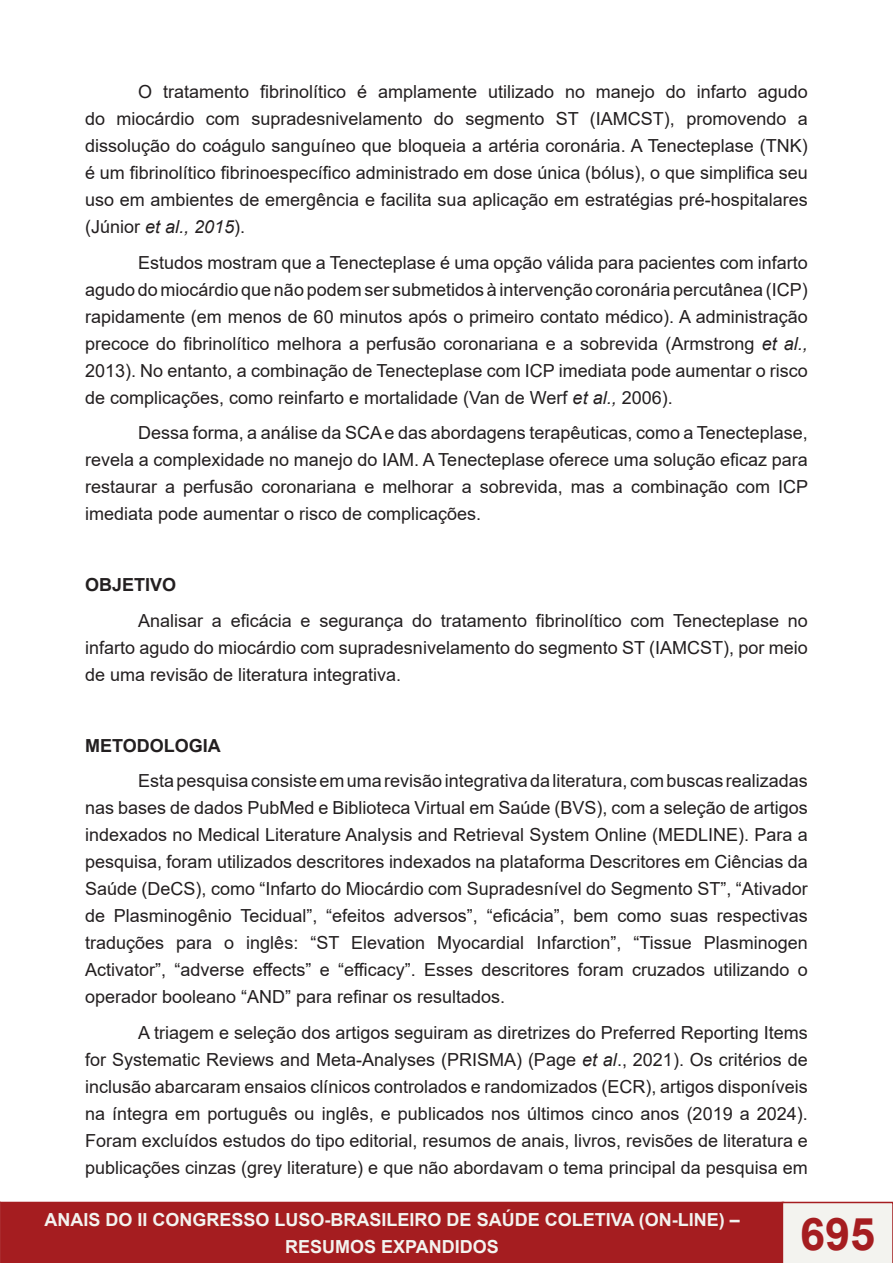
<style>
.page{position:relative;width:893px;height:1263px;background:#fff}
.page>*{position:absolute;margin:0;border:0;box-sizing:border-box;transform-origin:0 0}
.t1{font:700 45px "Arial";color:#a51d20}
.t2{font:18px/27px "Arial";color:#231f20;text-align:justify}
.t3{font:700 18px/27px "Arial";color:#f3f3ef;text-align:center}
.t4{font:700 18px "Arial";color:#231f20}
.s1{font-style:italic}
</style>
<div class="page">
<div style="left:1px;top:1202px;width:782px;height:60px;background:#a51d20"></div>
<div style="left:0;top:1202px;width:784px;height:61px;border:2px solid #a51d20"></div>
<svg style="left:0;top:1202px;width:1px;height:61px"></svg>
<div style="left:782px;top:1202px;width:111px;height:61px;background:#f3f3ef"></div>
<p class="t2" style="left:85px;top:78px;width:724px;text-indent:53px">O tratamento fibrinolítico é amplamente utilizado no manejo do infarto agudo do miocárdio com supradesnivelamento do segmento ST (IAMCST), promovendo a dissolução do coágulo sanguíneo que bloqueia a artéria coronária. A Tenecteplase (TNK) é um fibrinolítico fibrinoespecífico administrado em dose única (bólus), o que simplifica seu uso em ambientes de emergência e facilita sua aplicação em estratégias pré-hospitalares (Júnior <span class="s1">et al., 2015</span>).</p>
<p class="t2" style="left:85px;top:249px;width:724px;text-indent:53px">Estudos mostram que a Tenecteplase é uma opção válida para pacientes com infarto agudo do miocárdio que não podem ser submetidos à intervenção coronária percutânea (ICP) rapidamente (em menos de 60 minutos após o primeiro contato médico). A administração precoce do fibrinolítico melhora a perfusão coronariana e a sobrevida (Armstrong <span class="s1">et al., </span>2013). No entanto, a combinação de Tenecteplase com ICP imediata pode aumentar o risco de complicações, como reinfarto e mortalidade (Van de Werf <span class="s1">et al.,</span> 2006).</p>
<p class="t2" style="left:85px;top:419px;width:725px;text-indent:53px">Dessa forma, a análise da SCA e das abordagens terapêuticas, como a Tenecteplase, revela a complexidade no manejo do IAM. A Tenecteplase oferece uma solução eficaz para restaurar a perfusão coronariana e melhorar a sobrevida, mas a combinação com ICP imediata pode aumentar o risco de complicações.</p>
<p class="t4" style="left:85px;top:572px;width:93px">OBJETIVO</p>
<p class="t2" style="left:85px;top:607px;width:724px;text-indent:53px">Analisar a eficácia e segurança do tratamento fibrinolítico com Tenecteplase no infarto agudo do miocárdio com supradesnivelamento do segmento ST (IAMCST), por meio de uma revisão de literatura integrativa.</p>
<p class="t4" style="left:85px;top:733px;width:137px">METODOLOGIA</p>
<p class="t2" style="left:85px;top:767px;width:724px;text-indent:53px">Esta pesquisa consiste em uma revisão integrativa da literatura, com buscas realizadas nas bases de dados PubMed e Biblioteca Virtual em Saúde (BVS), com a seleção de artigos indexados no Medical Literature Analysis and Retrieval System Online (MEDLINE). Para a pesquisa, foram utilizados descritores indexados na plataforma Descritores em Ciências da Saúde (DeCS), como “Infarto do Miocárdio com Supradesnível do Segmento ST”, “Ativador de Plasminogênio Tecidual”, “efeitos adversos”, “eficácia”, bem como suas respectivas traduções para o inglês: “ST Elevation Myocardial Infarction”, “Tissue Plasminogen Activator”, “adverse effects” e “efficacy”. Esses descritores foram cruzados utilizando o operador booleano “AND” para refinar os resultados.</p>
<p class="t2" style="left:85px;top:1019px;width:724px;text-indent:53px">A triagem e seleção dos artigos seguiram as diretrizes do Preferred Reporting Items for Systematic Reviews and Meta-Analyses (PRISMA) (Page <span class="s1">et al</span>., 2021). Os critérios de inclusão abarcaram ensaios clínicos controlados e randomizados (ECR), artigos disponíveis na íntegra em português ou inglês, e publicados nos últimos cinco anos (2019 a 2024).<br>Foram excluídos estudos do tipo editorial, resumos de anais, livros, revisões de literatura e publicações cinzas (grey literature) e que não abordavam o tema principal da pesquisa em</p>
<p class="t3" style="left:45px;top:1206px;width:697px">ANAIS DO II CONGRESSO LUSO-BRASILEIRO DE SAÚDE COLETIVA (ON-LINE) –<br>RESUMOS EXPANDIDOS</p>
<h1 class="t1" style="left:800px;top:1202px;width:77px">695</h1>
</div>
